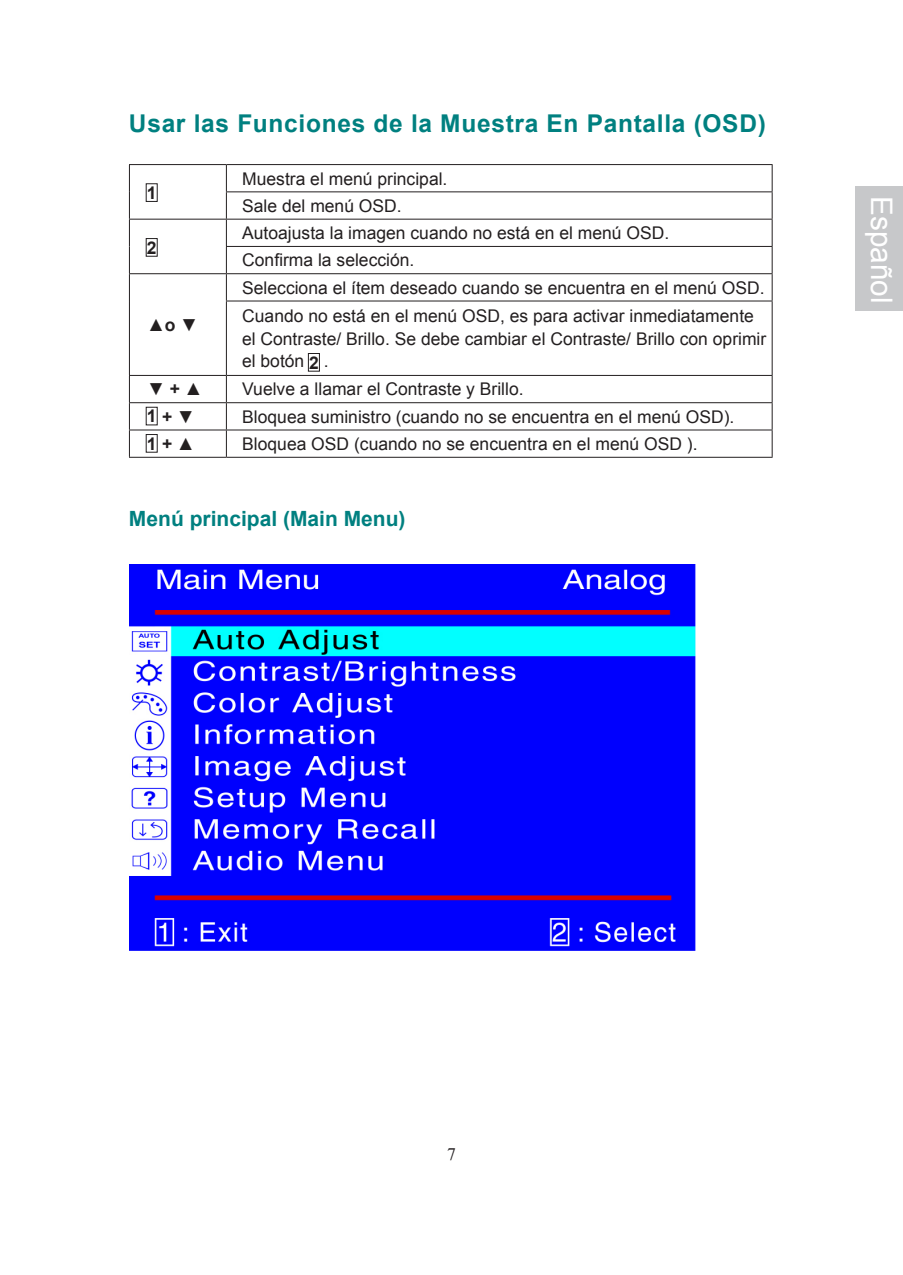
<style>
.page{position:relative;width:903px;height:1275px;background:#fff}
.page>*{position:absolute;margin:0;border:0;box-sizing:border-box;transform-origin:0 0}
.t1{font:29.75px "Arial";color:#fff}
.t2{font:700 24.5px "Arial";letter-spacing:.03em;color:#008080}
.t3{font:700 21px "Arial";color:#008080}
.t4{font:17.5px/27.3px "Arial";color:#231f20}
.t5{font:700 17.5px "Arial";color:#231f20}
</style>
<div class="page">
<div style="left:855px;top:186px;width:48px;height:124px;background:#c7c8ca"></div>
<hr style="left:129px;top:164px;width:97px;height:1px;background:#231f20">
<hr style="left:226px;top:164px;width:546px;height:1px;background:#231f20">
<hr style="left:226px;top:191px;width:546px;height:1px;background:#231f20">
<hr style="left:129px;top:219px;width:97px;height:1px;background:#231f20">
<hr style="left:226px;top:219px;width:546px;height:1px;background:#231f20">
<hr style="left:226px;top:246px;width:546px;height:1px;background:#231f20">
<hr style="left:129px;top:273px;width:97px;height:1px;background:#231f20">
<svg style="left:129px;top:165px;width:1px;height:136px"></svg>
<hr style="left:226px;top:273px;width:546px;height:1px;background:#231f20">
<svg style="left:226px;top:165px;width:1px;height:136px"></svg>
<svg style="left:772px;top:165px;width:1px;height:136px"></svg>
<hr style="left:129px;top:301px;width:1px;height:74px;background:#231f20">
<hr style="left:226px;top:301px;width:546px;height:1px;background:#231f20">
<hr style="left:226px;top:301px;width:1px;height:74px;background:#231f20">
<hr style="left:772px;top:301px;width:1px;height:74px;background:#231f20">
<hr style="left:129px;top:375px;width:97px;height:1px;background:#231f20">
<hr style="left:226px;top:375px;width:546px;height:1px;background:#231f20">
<hr style="left:129px;top:402px;width:97px;height:1px;background:#231f20">
<hr style="left:226px;top:402px;width:546px;height:1px;background:#231f20">
<hr style="left:129px;top:430px;width:97px;height:1px;background:#231f20">
<svg style="left:129px;top:376px;width:1px;height:81px"></svg>
<hr style="left:226px;top:430px;width:546px;height:1px;background:#231f20">
<svg style="left:226px;top:376px;width:1px;height:81px"></svg>
<svg style="left:772px;top:376px;width:1px;height:81px"></svg>
<hr style="left:129px;top:457px;width:97px;height:1px;background:#231f20">
<hr style="left:226px;top:457px;width:546px;height:1px;background:#231f20">
<div style="left:146px;top:183px;width:12px;height:19px;border:1px solid #231f20"></div>
<div style="left:146px;top:238px;width:12px;height:19px;border:1px solid #231f20"></div>
<div style="left:308px;top:353px;width:12px;height:19px;border:1px solid #231f20"></div>
<img style="left:129px;top:564px;width:566px;height:386px">
<h2 class="t2" style="left:129px;top:107px;width:638px">Usar las Funciones de la Muestra En Pantalla (OSD)</h2>
<p class="t4" style="left:242px;top:165px;width:429px">Muestra el menú principal.<br>Sale del menú OSD.<br>Autoajusta la imagen cuando no está en el menú OSD.<br>Confirma la selección.</p>
<p class="t5" style="left:147px;top:181px;width:11px">1</p>
<p class="t5" style="left:147px;top:236px;width:11px">2</p>
<p class="t5" style="left:148px;top:313px;width:52px">▲o ▼</p>
<p class="t4" style="left:242px;top:274px;width:524px;line-height:28.2px">Selecciona el ítem deseado cuando se encuentra en el menú OSD.<br>Cuando no está en el menú OSD, es para activar inmediatamente</p>
<p class="t4" style="left:242px;top:327px;width:526px;line-height:22.8px">el Contraste/ Brillo. Se debe cambiar el Contraste/ Brillo con oprimir el botón .</p>
<p class="t5" style="left:309px;top:351px;width:11px">2</p>
<p class="t5" style="left:148px;top:378px;width:56px">▼ + ▲</p>
<p class="t4" style="left:242px;top:376px;width:283px">Vuelve a llamar el Contraste y Brillo.</p>
<p class="t5" style="left:147px;top:405px;width:49px">1 + ▼</p>
<p class="t4" style="left:242px;top:403px;width:494px">Bloquea suministro (cuando no se encuentra en el menú OSD).</p>
<p class="t5" style="left:147px;top:432px;width:49px">1 + ▲</p>
<p class="t4" style="left:242px;top:430px;width:457px">Bloquea OSD (cuando no se encuentra en el menú OSD ).</p>
<p class="t3" style="left:129px;top:504px;width:278px">Menú principal (Main Menu)</p>
<h1 class="t1" style="left:901px;top:196px;width:109px;rotate:90deg">Español</h1>
</div>
